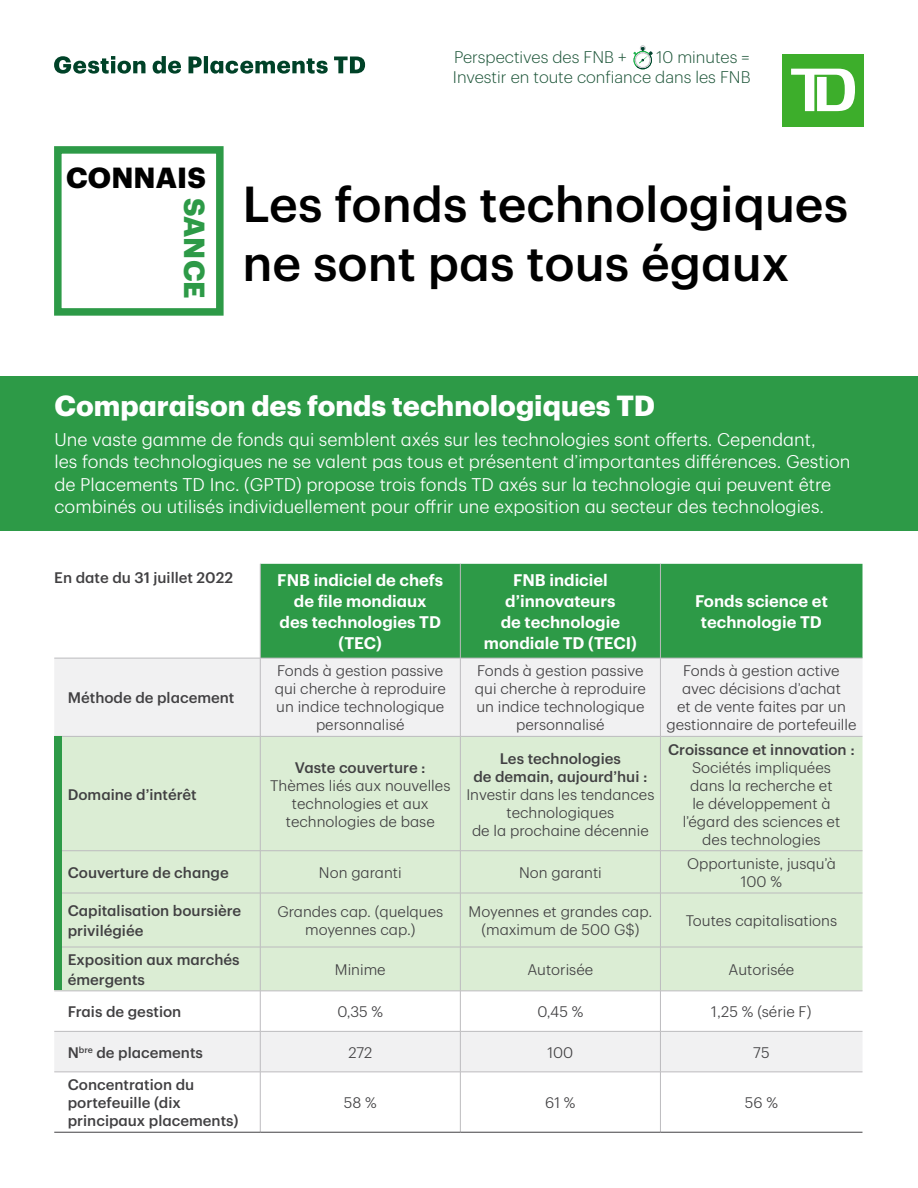
<style>
.page{position:relative;width:918px;height:1188px;background:#fff}
.page>*{position:absolute;margin:0;border:0;box-sizing:border-box;transform-origin:0 0}
.Headline_Style_1_Bla{font:500 49.5px/58.5px "TD Graphik";color:#000}
.Body_Style_4_Reverse{font:700 28.5px "TD Graphik";color:#fff}
.t1{font:700 28.5px "TD Graphik";letter-spacing:.005em;color:#000}
.t2{font:700 28.5px "TD Graphik";letter-spacing:.005em;color:#2d9a47}
.Body_Style_4_Reverse-2{font:300 18px/22.5px "TD Graphik";color:#fff}
.Body_Style_1A_Body_C{font:600 16.5px/21px "TD Graphik";color:#fff;text-align:center}
.t3{font:300 16.5px/19.8px "TD Graphik";color:#1a5336;text-align:right}
.Body_Style_1A_Body_C-2{font:300 15px/18px "TD Graphik";color:#414042;text-align:center}
.Body_Style_1A_Body_C-3{font:500 15px/18px "TD Graphik";color:#414042}
.s1{font-weight:500}
</style>
<div class="page">
<div style="left:783px;top:54px;width:81px;height:73px;background:#3dae2b"></div>
<svg style="left:791px;top:69px;width:64px;height:42px"></svg>
<svg style="left:633px;top:46px;width:19px;height:23px"></svg>
<svg style="left:54px;top:56px;width:311px;height:18px"></svg>
<div style="left:54px;top:146px;width:170px;height:170px;border:8px solid #2d9a47"></div>
<div style="left:0;top:376px;width:918px;height:154px;background:#2d9a47"></div>
<div style="left:261px;top:564px;width:601px;height:94px;background:#2d9a47"></div>
<div style="left:54px;top:659px;width:808px;height:77px;background:#f1f1f2"></div>
<div style="left:54px;top:737px;width:808px;height:254px;background:#dbedd4"></div>
<svg style="left:54px;top:992px;width:808px;height:140px"></svg>
<hr style="left:260px;top:564px;width:1px;height:94px;background:#bcbbbe">
<hr style="left:460px;top:564px;width:1px;height:94px;background:#bcbbbe">
<hr style="left:660px;top:564px;width:1px;height:94px;background:#bcbbbe">
<hr style="left:54px;top:658px;width:206px;height:1px;background:#bcbbbe">
<hr style="left:260px;top:658px;width:200px;height:1px;background:#bcbbbe">
<hr style="left:260px;top:658px;width:1px;height:78px;background:#bcbbbe">
<hr style="left:460px;top:658px;width:200px;height:1px;background:#bcbbbe">
<hr style="left:460px;top:658px;width:1px;height:78px;background:#bcbbbe">
<hr style="left:660px;top:658px;width:202px;height:1px;background:#bcbbbe">
<hr style="left:660px;top:658px;width:1px;height:78px;background:#bcbbbe">
<hr style="left:54px;top:736px;width:206px;height:1px;background:#bcbbbe">
<hr style="left:260px;top:736px;width:200px;height:1px;background:#bcbbbe">
<hr style="left:260px;top:737px;width:1px;height:114px;background:#bcbbbe">
<hr style="left:460px;top:736px;width:200px;height:1px;background:#bcbbbe">
<hr style="left:460px;top:737px;width:1px;height:114px;background:#bcbbbe">
<hr style="left:660px;top:736px;width:202px;height:1px;background:#bcbbbe">
<hr style="left:660px;top:737px;width:1px;height:114px;background:#bcbbbe">
<hr style="left:54px;top:850px;width:206px;height:1px;background:#bcbbbe">
<hr style="left:260px;top:850px;width:200px;height:1px;background:#bcbbbe">
<hr style="left:260px;top:851px;width:1px;height:42px;background:#bcbbbe">
<hr style="left:460px;top:850px;width:200px;height:1px;background:#bcbbbe">
<hr style="left:460px;top:851px;width:1px;height:42px;background:#bcbbbe">
<hr style="left:660px;top:850px;width:202px;height:1px;background:#bcbbbe">
<hr style="left:660px;top:851px;width:1px;height:42px;background:#bcbbbe">
<hr style="left:54px;top:893px;width:206px;height:1px;background:#bcbbbe">
<hr style="left:260px;top:893px;width:200px;height:1px;background:#bcbbbe">
<hr style="left:260px;top:893px;width:1px;height:54px;background:#bcbbbe">
<hr style="left:460px;top:893px;width:200px;height:1px;background:#bcbbbe">
<hr style="left:460px;top:893px;width:1px;height:54px;background:#bcbbbe">
<hr style="left:660px;top:893px;width:202px;height:1px;background:#bcbbbe">
<hr style="left:660px;top:893px;width:1px;height:54px;background:#bcbbbe">
<hr style="left:54px;top:947px;width:206px;height:1px;background:#bcbbbe">
<hr style="left:260px;top:947px;width:200px;height:1px;background:#bcbbbe">
<hr style="left:260px;top:947px;width:1px;height:44px;background:#bcbbbe">
<hr style="left:460px;top:947px;width:200px;height:1px;background:#bcbbbe">
<hr style="left:460px;top:947px;width:1px;height:44px;background:#bcbbbe">
<hr style="left:660px;top:947px;width:202px;height:1px;background:#bcbbbe">
<hr style="left:660px;top:947px;width:1px;height:44px;background:#bcbbbe">
<hr style="left:54px;top:991px;width:206px;height:1px;background:#bcbbbe">
<hr style="left:260px;top:991px;width:200px;height:1px;background:#bcbbbe">
<hr style="left:260px;top:991px;width:1px;height:40px;background:#bcbbbe">
<hr style="left:460px;top:991px;width:200px;height:1px;background:#bcbbbe">
<hr style="left:460px;top:991px;width:1px;height:40px;background:#bcbbbe">
<hr style="left:660px;top:991px;width:202px;height:1px;background:#bcbbbe">
<hr style="left:660px;top:991px;width:1px;height:40px;background:#bcbbbe">
<hr style="left:54px;top:1031px;width:206px;height:1px;background:#bcbbbe">
<hr style="left:260px;top:1031px;width:200px;height:1px;background:#bcbbbe">
<hr style="left:260px;top:1032px;width:1px;height:40px;background:#bcbbbe">
<hr style="left:460px;top:1031px;width:200px;height:1px;background:#bcbbbe">
<hr style="left:460px;top:1032px;width:1px;height:40px;background:#bcbbbe">
<hr style="left:660px;top:1031px;width:202px;height:1px;background:#bcbbbe">
<hr style="left:660px;top:1032px;width:1px;height:40px;background:#bcbbbe">
<hr style="left:54px;top:1072px;width:206px;height:1px;background:#bcbbbe">
<hr style="left:260px;top:1072px;width:200px;height:1px;background:#bcbbbe">
<hr style="left:260px;top:1072px;width:1px;height:60px;background:#bcbbbe">
<hr style="left:460px;top:1072px;width:200px;height:1px;background:#bcbbbe">
<hr style="left:460px;top:1072px;width:1px;height:60px;background:#bcbbbe">
<hr style="left:660px;top:1072px;width:202px;height:1px;background:#bcbbbe">
<hr style="left:660px;top:1072px;width:1px;height:60px;background:#bcbbbe">
<hr style="left:54px;top:1132px;width:206px;height:1px;background:#414042">
<hr style="left:260px;top:1132px;width:200px;height:1px;background:#414042">
<hr style="left:460px;top:1132px;width:200px;height:1px;background:#414042">
<hr style="left:660px;top:1132px;width:202px;height:1px;background:#414042">
<div style="left:54px;top:736px;width:7px;height:254px;background:#2d9a47"></div>
<h2 class="t1" style="left:66px;top:155px;width:141px">CONNAIS</h2>
<h2 class="t2" style="left:216px;top:198px;width:102px;rotate:90deg">SANCE</h2>
<p class="t3" style="left:454px;top:46px;width:174px">Perspectives des FNB +</p>
<p class="t3" style="left:453px;top:46px;width:299px">10 minutes =<br>Investir en toute confiance dans les FNB</p>
<p class="Headline_Style_1_Bla" style="left:243px;top:171px;width:607px">Les fonds technologiques ne sont pas tous égaux</p>
<p class="Body_Style_4_Reverse" style="left:54px;top:384px;width:602px">Comparaison des fonds technologiques TD</p>
<p class="Body_Style_4_Reverse-2" style="left:54px;top:426px;width:797px">Une vaste gamme de fonds qui semblent axés sur les technologies sont offerts. Cependant,<br>les fonds technologiques ne se valent pas tous et présentent d’importantes différences. Gestion de Placements TD Inc. (GPTD) propose trois fonds TD axés sur la technologie qui peuvent être combinés ou utilisés individuellement pour offrir une exposition au secteur des technologies.</p>
<p class="Body_Style_1A_Body_C-3" style="left:54px;top:567px;width:180px">En date du 31 juillet 2022</p>
<p class="Body_Style_1A_Body_C" style="left:277px;top:568px;width:168px">FNB indiciel de chefs de file mondiaux<br>des technologies TD (TEC)</p>
<p class="Body_Style_1A_Body_C" style="left:484px;top:568px;width:155px">FNB indiciel d’innovateurs<br>de technologie mondiale TD (TECI)</p>
<p class="Body_Style_1A_Body_C" style="left:695px;top:589px;width:134px">Fonds science et technologie TD</p>
<p class="Body_Style_1A_Body_C-3" style="left:68px;top:688px;width:168px">Méthode de placement</p>
<p class="Body_Style_1A_Body_C-3" style="left:68px;top:784px;width:131px">Domaine d’intérêt</p>
<p class="Body_Style_1A_Body_C-2" style="left:275px;top:661px;width:172px">Fonds à gestion passive qui cherche à reproduire un indice technologique personnalisé</p>
<p class="Body_Style_1A_Body_C-2" style="left:475px;top:661px;width:172px">Fonds à gestion passive qui cherche à reproduire un indice technologique personnalisé</p>
<p class="Body_Style_1A_Body_C-2" style="left:666px;top:661px;width:192px">Fonds à gestion active avec décisions d’achat<br>et de vente faites par un gestionnaire de portefeuille</p>
<p class="Body_Style_1A_Body_C-3" style="left:295px;top:757px;width:132px">Vaste couverture :</p>
<p class="Body_Style_1A_Body_C-2" style="left:270px;top:775px;width:182px">Thèmes liés aux nouvelles technologies et aux technologies de base</p>
<p class="Body_Style_1A_Body_C-3" style="left:473px;top:748px;width:176px;text-align:center">Les technologies<br>de demain, aujourd’hui :</p>
<p class="Body_Style_1A_Body_C-2" style="left:466px;top:784px;width:190px">Investir dans les tendances technologiques<br>de la prochaine décennie</p>
<p class="Body_Style_1A_Body_C-2" style="left:668px;top:739px;width:188px"><span class="s1">Croissance et innovation :<br></span>Sociétés impliquées<br>dans la recherche et<br>le développement à l’égard des sciences et<br>des technologies</p>
<p class="Body_Style_1A_Body_C-3" style="left:68px;top:862px;width:162px">Couverture de change</p>
<p class="Body_Style_1A_Body_C-2" style="left:319px;top:862px;width:84px">Non garanti</p>
<p class="Body_Style_1A_Body_C-2" style="left:519px;top:862px;width:84px">Non garanti</p>
<p class="Body_Style_1A_Body_C-2" style="left:687px;top:853px;width:150px">Opportuniste, jusqu’à<br>100 %</p>
<p class="Body_Style_1A_Body_C-3" style="left:68px;top:900px;width:175px;line-height:19.5px">Capitalisation boursière privilégiée</p>
<p class="Body_Style_1A_Body_C-2" style="left:277px;top:901px;width:167px">Grandes cap. (quelques</p>
<p class="Body_Style_1A_Body_C-2" style="left:469px;top:901px;width:185px">Moyennes et grandes cap. (maximum de 500 G$)</p>
<p class="Body_Style_1A_Body_C-2" style="left:686px;top:910px;width:153px">Toutes capitalisations</p>
<p class="Body_Style_1A_Body_C-2" style="left:305px;top:919px;width:112px">moyennes cap.)</p>
<p class="Body_Style_1A_Body_C-3" style="left:68px;top:949px;width:173px;line-height:19.5px">Exposition aux marchés émergents</p>
<p class="Body_Style_1A_Body_C-2" style="left:335px;top:959px;width:52px">Minime</p>
<p class="Body_Style_1A_Body_C-2" style="left:528px;top:959px;width:67px">Autorisée</p>
<p class="Body_Style_1A_Body_C-2" style="left:729px;top:959px;width:67px">Autorisée</p>
<p class="Body_Style_1A_Body_C-3" style="left:68px;top:1002px;width:115px">Frais de gestion</p>
<p class="Body_Style_1A_Body_C-2" style="left:337px;top:1002px;width:47px">0,35 %</p>
<p class="Body_Style_1A_Body_C-2" style="left:537px;top:1002px;width:48px">0,45 %</p>
<p class="Body_Style_1A_Body_C-2" style="left:711px;top:1002px;width:102px">1,25 % (série F)</p>
<p class="Body_Style_1A_Body_C-3" style="left:68px;top:1042px;width:137px">N<sup>bre</sup> de placements</p>
<p class="Body_Style_1A_Body_C-2" style="left:348px;top:1042px;width:25px">272</p>
<p class="Body_Style_1A_Body_C-2" style="left:547px;top:1042px;width:27px">100</p>
<p class="Body_Style_1A_Body_C-2" style="left:753px;top:1042px;width:18px">75</p>
<p class="Body_Style_1A_Body_C-3" style="left:68px;top:1075px;width:172px">Concentration du portefeuille (dix principaux placements)</p>
<p class="Body_Style_1A_Body_C-2" style="left:344px;top:1093px;width:34px">58 %</p>
<p class="Body_Style_1A_Body_C-2" style="left:545px;top:1093px;width:32px">61 %</p>
<p class="Body_Style_1A_Body_C-2" style="left:745px;top:1093px;width:35px">56 %</p>
</div>
